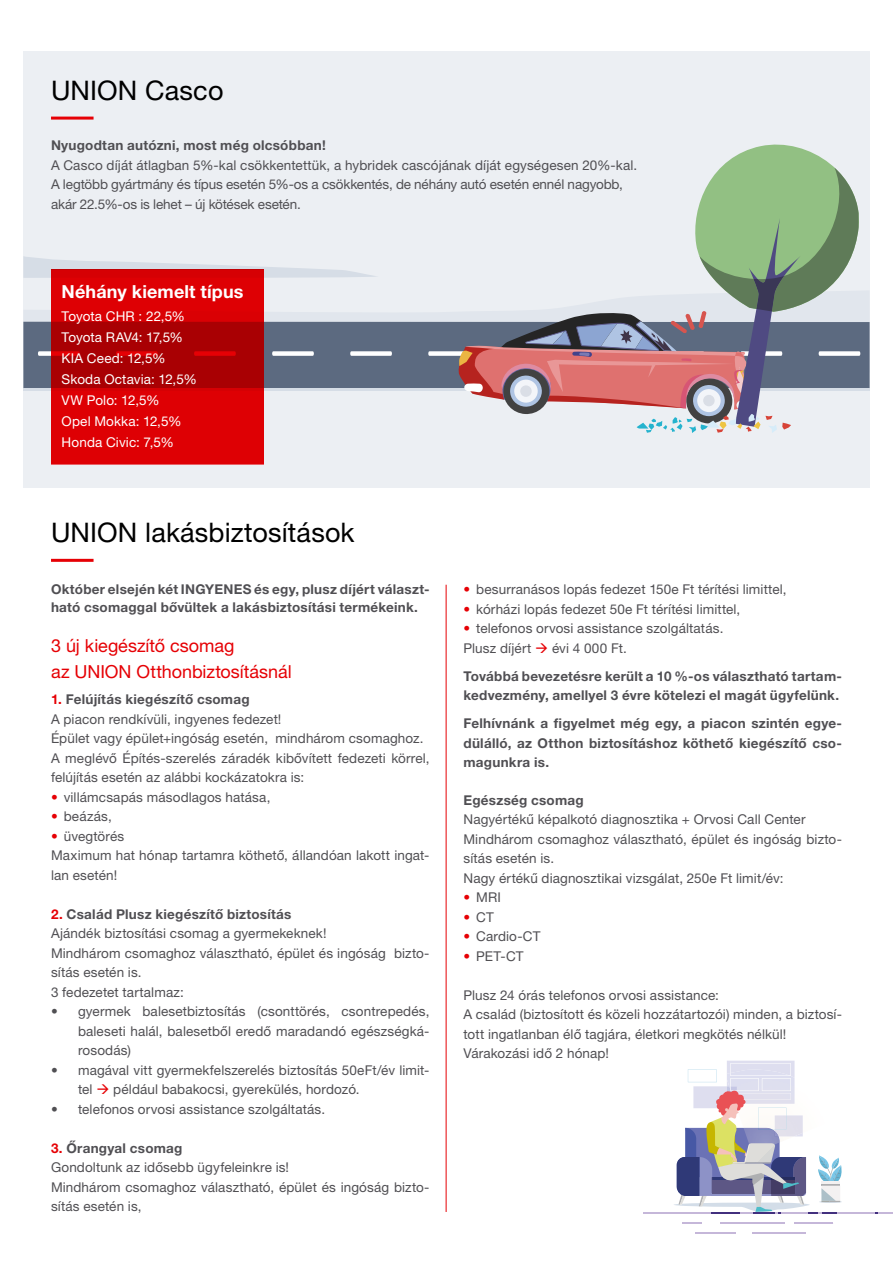
<style>
.page{position:relative;width:893px;height:1263px;background:#fff}
.page>*{position:absolute;margin:0;border:0;box-sizing:border-box;transform-origin:0 0}
.t1{font:27px "Helvetica Neue LT Pro";letter-spacing:.005em;color:#000}
.t2{font:18px/25.8px "Helvetica Neue LT Pro";letter-spacing:-.005em;color:#e60005}
.t3{font:700 18px "Helvetica Neue LT Pro";letter-spacing:.01em;color:#fff}
.t4{font:13.5px/19.5px "Helvetica Neue LT Pro";letter-spacing:.01em;color:#504f53}
.t5{font:700 13.5px/19.5px "Helvetica Neue LT Pro";letter-spacing:.02em;color:#504f53}
.t6{font:13.5px/21px "Helvetica Neue LT Pro";letter-spacing:.01em;color:#fff}
.s1{font-weight:700;color:#e60005}
.s2{font-weight:700}
.s3{color:#e60005}
</style>
<div class="page">
<div style="left:23px;top:51px;width:847px;height:437px;background:#eceff3"></div>
<hr style="left:23px;top:388px;width:847px;height:2px;background:#d6dde6">
<hr style="left:51px;top:117px;width:43px;height:3px;background:#e60005">
<hr style="left:51px;top:559px;width:43px;height:3px;background:#e60005">
<hr style="left:446px;top:585px;width:1px;height:627px;background:#e60005">
<svg style="left:23px;top:144px;width:841px;height:289px"></svg>
<svg style="left:51px;top:270px;width:213px;height:194px;background:#cb0003"></svg>
<hr style="left:720px;top:1222px;width:64px;height:2px;background:#c5b7d9">
<hr style="left:696px;top:1232px;width:40px;height:1px;background:#c5b7d9">
<hr style="left:753px;top:1232px;width:53px;height:1px;background:#c5b7d9">
<svg style="left:683px;top:1222px;width:19px;height:2px"></svg>
<hr style="left:794px;top:1222px;width:39px;height:2px;background:#c5b7d9">
<hr style="left:643px;top:1212px;width:250px;height:1px;background:#c5b7d9">
<svg style="left:674px;top:1061px;width:168px;height:152px"></svg>
<h1 class="t1" style="left:51px;top:74px;width:174px">UNION Casco</h1>
<p class="t5" style="left:51px;top:135px;width:276px">Nyugodtan autózni, most még olcsóbban!</p>
<p class="t4" style="left:51px;top:155px;width:588px">A Casco díját átlagban 5%-kal csökkentettük, a hybridek cascójának díját egységesen 20%-kal.<br>A legtöbb gyártmány és típus esetén 5%-os a csökkentés, de néhány autó esetén ennél nagyobb, akár 22.5%-os is lehet – új kötések esetén.</p>
<h2 class="t3" style="left:62px;top:280px;width:183px">Néhány kiemelt típus</h2>
<p class="t6" style="left:62px;top:306px;width:137px">Toyota CHR : 22,5%<br>Toyota RAV4: 17,5%<br>KIA Ceed: 12,5%<br>Skoda Octavia: 12,5%<br>VW Polo: 12,5%<br>Opel Mokka: 12,5%<br>Honda Civic: 7,5%</p>
<h1 class="t1" style="left:51px;top:517px;width:305px">UNION lakásbiztosítások</h1>
<p class="t5" style="left:51px;top:580px;width:380px;line-height:18px">Október elsején két INGYENES és egy, plusz díjért választ&shy;ható csomaggal bővültek a lakásbiztosítási termékeink.</p>
<h2 class="t2" style="left:51px;top:632px;width:242px">3 új kiegészítő csomag<br>az UNION Otthonbiztosításnál</h2>
<p class="t4" style="left:51px;top:690px;width:380px"><span class="s1">1.</span> <span class="s2">Felújítás kiegészítő csomag<br></span>A piacon rendkívüli, ingyenes fedezet!<br>Épület vagy épület+ingóság esetén, mindhárom csomaghoz.<br>A meglévő Építés-szerelés záradék kibővített fedezeti körrel, felújítás esetén az alábbi kockázatokra is:</p>
<p class="t4" style="left:51px;top:787px;width:221px"><span class="s3">•</span> villámcsapás másodlagos hatása,</p>
<p class="t4" style="left:51px;top:806px;width:62px"><span class="s3">•</span> beázás,</p>
<p class="t4" style="left:51px;top:826px;width:380px"><span class="s3">•</span> üvegtörés<br>Maximum hat hónap tartamra köthető, állandóan lakott ingat&shy;lan esetén!</p>
<p class="t4" style="left:51px;top:904px;width:380px"><span class="s1">2.</span> <span class="s2">Család Plusz kiegészítő biztosítás<br></span>Ajándék biztosítási csomag a gyermekeknek!<br>Mindhárom csomaghoz választható, épület és ingóság bizto&shy;sítás esetén is.<br>3 fedezetet tartalmaz:</p>
<p class="t4" style="left:78px;top:1001px;width:353px;text-align:justify;text-indent:-27px">• gyermek balesetbiztosítás (csonttörés, csontrepedés, baleseti halál, balesetből eredő maradandó egészségká&shy;rosodás)</p>
<p class="t4" style="left:78px;top:1060px;width:353px;text-indent:-27px">• magával vitt gyermekfelszerelés biztosítás 50eFt/év limit&shy;tel <span class="s3">→</span> például babakocsi, gyerekülés, hordozó.</p>
<p class="t4" style="left:51px;top:1099px;width:276px">• telefonos orvosi assistance szolgáltatás.</p>
<p class="t4" style="left:51px;top:1138px;width:380px"><span class="s1">3.</span> <span class="s2">Őrangyal csomag<br></span>Gondoltunk az idősebb ügyfeleinkre is!<br>Mindhárom csomaghoz választható, épület és ingóság bizto&shy;sítás esetén is,</p>
<p class="t4" style="left:463px;top:579px;width:325px"><span class="s3">•</span> besurranásos lopás fedezet 150e Ft térítési limittel,</p>
<p class="t4" style="left:463px;top:599px;width:278px"><span class="s3">•</span> kórházi lopás fedezet 50e Ft térítési limittel,</p>
<p class="t4" style="left:463px;top:618px;width:261px"><span class="s3">•</span> telefonos orvosi assistance szolgáltatás.<br>Plusz díjért <span class="s3">→</span> évi 4 000 Ft.</p>
<p class="t5" style="left:463px;top:666px;width:380px">Továbbá bevezetésre került a 10 %-os választható tartam&shy;kedvezmény, amellyel 3 évre kötelezi el magát ügyfelünk.</p>
<p class="t5" style="left:463px;top:713px;width:380px;text-align:justify">Felhívnánk a figyelmet még egy, a piacon szintén egye&shy;dülálló, az Otthon biztosításhoz köthető kiegészítő cso&shy;magunkra is.</p>
<p class="t5" style="left:463px;top:790px;width:122px">Egészség csomag</p>
<p class="t4" style="left:463px;top:809px;width:380px">Nagyértékű képalkotó diagnosztika + Orvosi Call Center Mindhárom csomaghoz választható, épület és ingóság bizto&shy;sítás esetén is.<br>Nagy értékű diagnosztikai vizsgálat, 250e Ft limit/év:</p>
<p class="t4" style="left:463px;top:887px;width:39px"><span class="s3">•</span> MRI</p>
<p class="t4" style="left:463px;top:907px;width:32px"><span class="s3">•</span> CT</p>
<p class="t4" style="left:463px;top:926px;width:78px"><span class="s3">•</span> Cardio-CT</p>
<p class="t4" style="left:463px;top:946px;width:62px"><span class="s3">•</span> PET-CT</p>
<p class="t4" style="left:463px;top:985px;width:380px">Plusz 24 órás telefonos orvosi assistance:<br>A család (biztosított és közeli hozzátartozói) minden, a biztosí&shy;tott ingatlanban élő tagjára, életkori megkötés nélkül!<br>Várakozási idő 2 hónap!</p>
</div>
